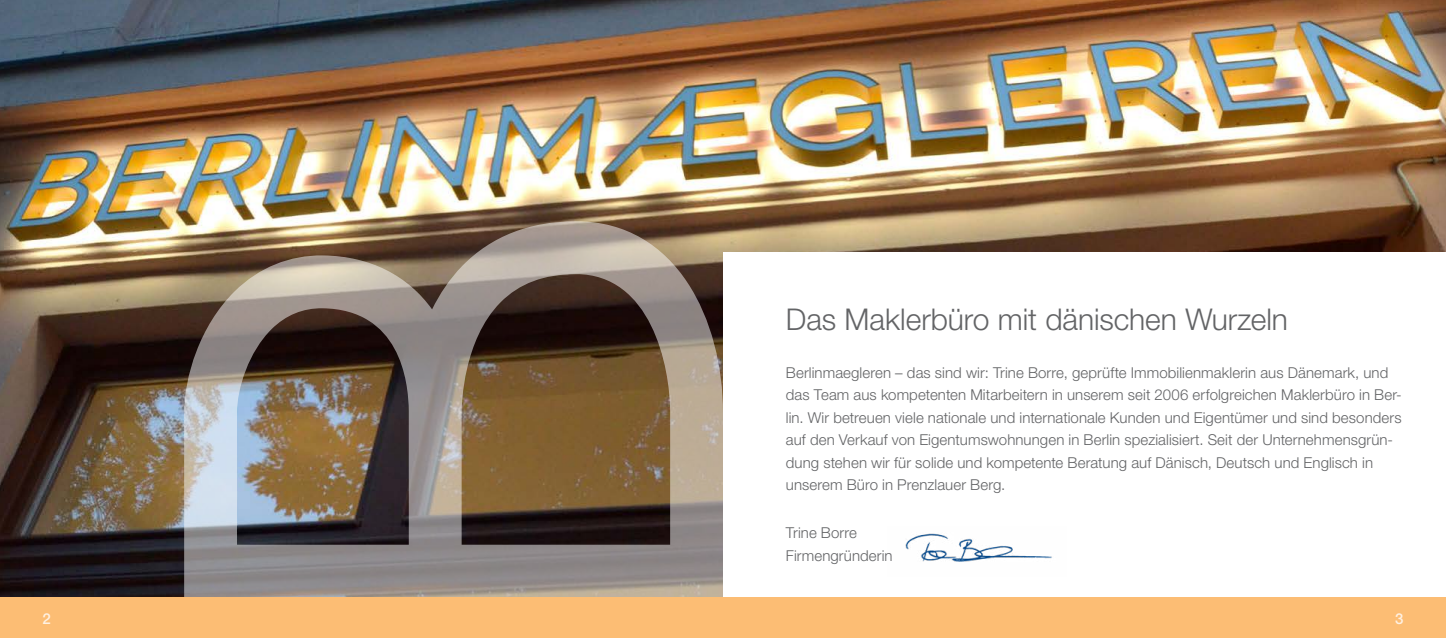
<style>
.page{position:relative;width:1446px;height:638px;background:#fff}
.page>*{position:absolute;margin:0;border:0;box-sizing:border-box;transform-origin:0 0}
.t1{font:300 30px "Helvetica Neue";letter-spacing:-.005em;color:#636466}
.t2{font:300 15px/22.5px "Helvetica Neue";letter-spacing:.005em;color:#636466}
.t3{font:500 15px "Helvetica Neue";color:#fff1e2}
</style>
<div class="page">
<img style="left:0;top:0;width:1446px;height:597px">
<div style="left:723px;top:252px;width:723px;height:345px;background:#fff"></div>
<img style="left:905px;top:533px;width:147px;height:29px">
<img style="left:184px;top:221px;width:539px;height:376px">
<div style="left:0;top:597px;width:1446px;height:41px;background:#fcbd74"></div>
<h1 class="t1" style="left:786px;top:301px;width:503px">Das Maklerbüro mit dänischen Wurzeln</h1>
<p class="t2" style="left:786px;top:361px;width:617px">Berlinmaegleren – das sind wir: Trine Borre, geprüfte Immobilienmaklerin aus Dänemark, und das Team aus kompetenten Mitarbeitern in unserem seit 2006 erfolgreichen Maklerbüro in Ber&shy;lin. Wir betreuen viele nationale und internationale Kunden und Eigentümer und sind besonders auf den Verkauf von Eigentumswohnungen in Berlin spezialisiert. Seit der Unternehmensgrün&shy;dung stehen wir für solide und kompetente Beratung auf Dänisch, Deutsch und Englisch in unserem Büro in Prenzlauer Berg.</p>
<p class="t2" style="left:786px;top:521px;width:108px">Trine Borre<br>Firmengründerin</p>
<p class="t3" style="left:43px;top:609px;width:10px">2</p>
<p class="t3" style="left:1395px;top:609px;width:10px">3</p>
</div>
